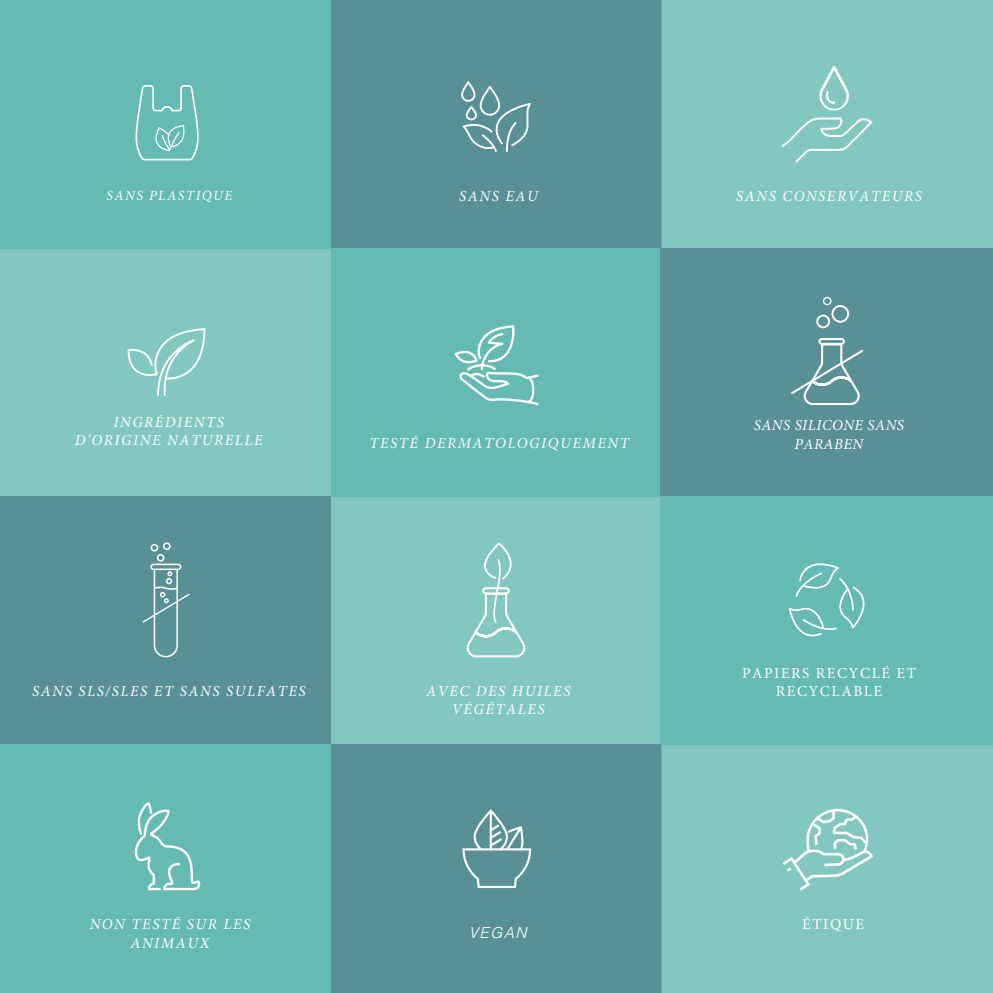
<style>
.page{position:relative;width:993px;height:993px;background:#fff}
.page>*{position:absolute;margin:0;border:0;box-sizing:border-box;transform-origin:0 0}
.t1{font:italic 15.22px/18.2px "Minion Pro";letter-spacing:.1em;color:#fff;text-align:center}
.t2{font:15.22px/18.2px "Minion Pro";letter-spacing:.1em;color:#fff;text-align:center}
.t3{font:italic 15.22px/18.2px "Minion Pro";letter-spacing:.03em;color:#fff;text-align:center}
.t4{font:italic 300 15.22px "Helvetica";color:#fff}
.t5{font:italic 14px "Minion Pro";letter-spacing:.1em;color:#fff}
</style>
<div class="page">
<div style="left:0;top:0;width:330px;height:248px;background:#65bab2"></div>
<div style="left:330px;top:0;width:331px;height:248px;background:#599095"></div>
<div style="left:660px;top:0;width:332px;height:248px;background:#83c7c1"></div>
<div style="left:0;top:248px;width:330px;height:248px;background:#83c7c1"></div>
<div style="left:330px;top:248px;width:331px;height:248px;background:#65bab2"></div>
<div style="left:660px;top:248px;width:332px;height:248px;background:#599095"></div>
<div style="left:0;top:496px;width:330px;height:248px;background:#599095"></div>
<div style="left:330px;top:496px;width:331px;height:248px;background:#83c7c1"></div>
<div style="left:660px;top:496px;width:332px;height:248px;background:#65bab2"></div>
<div style="left:0;top:744px;width:330px;height:248px;background:#65bab2"></div>
<div style="left:330px;top:744px;width:331px;height:248px;background:#599095"></div>
<div style="left:660px;top:744px;width:332px;height:248px;background:#83c7c1"></div>
<svg style="left:454px;top:325px;width:85px;height:81px"></svg>
<svg style="left:127px;top:85px;width:79px;height:311px"></svg>
<svg style="left:461px;top:81px;width:70px;height:71px"></svg>
<svg style="left:819px;top:66px;width:29px;height:44px"></svg>
<svg style="left:781px;top:117px;width:92px;height:46px"></svg>
<div style="left:816px;top:314px;width:13px;height:14px;border:2px solid #fff;border-radius:50%"></div>
<div style="left:831px;top:305px;width:17px;height:17px;border:2px solid #fff;border-radius:50%"></div>
<div style="left:822px;top:297px;width:9px;height:8px;border:1px solid #fff;border-radius:50%"></div>
<svg style="left:791px;top:342px;width:73px;height:64px"></svg>
<div style="left:818px;top:338px;width:26px;height:7px;border:2px solid #fff;border-radius:3px"></div>
<svg style="left:466px;top:542px;width:60px;height:116px"></svg>
<svg style="left:788px;top:563px;width:76px;height:73px"></svg>
<svg style="left:134px;top:802px;width:66px;height:87px"></svg>
<svg style="left:462px;top:809px;width:69px;height:78px"></svg>
<svg style="left:782px;top:808px;width:90px;height:82px"></svg>
<svg style="left:142px;top:542px;width:48px;height:115px"></svg>
<p class="t5" style="left:106px;top:186px;width:127px">SANS PLASTIQUE</p>
<p class="t1" style="left:459px;top:187px;width:80px">SANS EAU</p>
<p class="t1" style="left:736px;top:187px;width:187px">SANS CONSERVATEURS</p>
<p class="t1" style="left:75px;top:413px;width:189px">INGRÉDIENTS<br>D'ORIGINE NATURELLE</p>
<p class="t1" style="left:369px;top:433px;width:261px">TESTÉ DERMATOLOGIQUEMENT</p>
<p class="t3" style="left:753px;top:416px;width:152px">SANS SILICONE SANS<br>PARABEN</p>
<p class="t1" style="left:32px;top:681px;width:275px">SANS SLS/SLES ET SANS SULFATES</p>
<p class="t1" style="left:426px;top:681px;width:146px">AVEC DES HUILES<br>VÉGÉTALES</p>
<p class="t2" style="left:741px;top:663px;width:176px">PAPIERS RECYCLÉ ET<br>RECYCLABLE</p>
<p class="t1" style="left:90px;top:915px;width:162px">NON TESTÉ SUR LES<br>ANIMAUX</p>
<p class="t4" style="left:468px;top:918px;width:65px">VEGAN</p>
<p class="t2" style="left:801px;top:915px;width:64px">ÉTIQUE</p>
</div>
